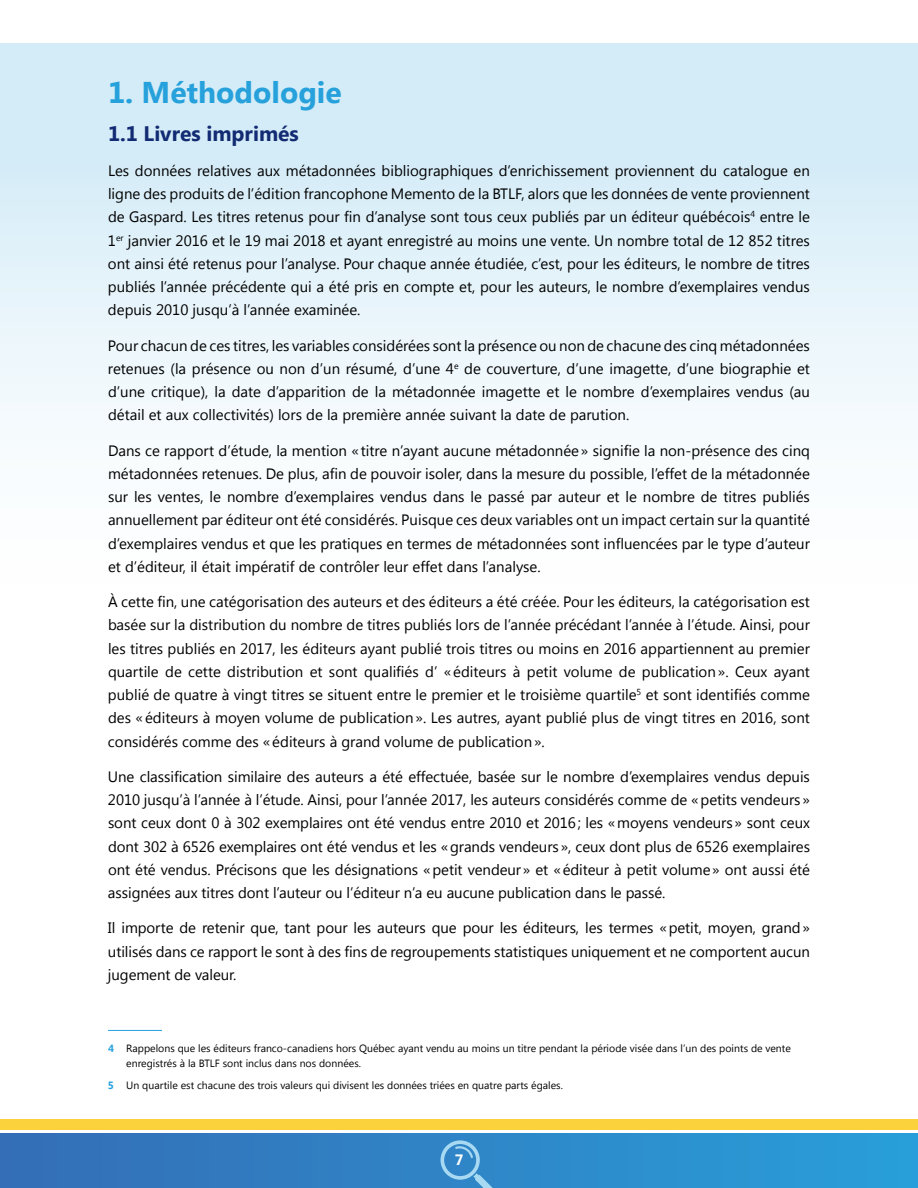
<style>
.page{position:relative;width:918px;height:1188px;background:#fff}
.page>*{position:absolute;margin:0;border:0;box-sizing:border-box;transform-origin:0 0}
.t1{font:700 30px "Segoe UI";color:#26a1db}
.t2{font:700 21px "Segoe UI";color:#122b73}
.t3{font:15px/23.2px "Segoe UI";color:#000;text-align:justify}
.t4{font:700 15px "Segoe UI";color:#fff}
.t5{font:10.5px/15px "Segoe UI";color:#000}
.s1{font-weight:700;color:#26a1db}
</style>
<div class="page">
<div style="left:0;top:43px;width:918px;height:631px;background:linear-gradient(to bottom,#cfeaf6,#fff)"></div>
<div style="left:0;top:1120px;width:918px;height:10px;background:#fbd23c"></div>
<div style="left:0;top:1133px;width:918px;height:55px;background:linear-gradient(to right,#356db5,#299fd9)"></div>
<svg style="left:441px;top:1140px;width:59px;height:48px;background:#4796cf"></svg>
<hr style="left:108px;top:1030px;width:54px;height:1px;background:#26a1db">
<h1 class="t1" style="left:108px;top:71px;width:235px">1. Méthodologie</h1>
<h2 class="t2" style="left:108px;top:118px;width:192px">1.1 Livres imprimés</h2>
<p class="t3" style="left:108px;top:158px;width:704px">Les données relatives aux métadonnées bibliographiques d’enrichissement proviennent du catalogue en ligne des produits de l’édition francophone Memento de la BTLF, alors que les données de vente proviennent de Gaspard. Les titres retenus pour fin d’analyse sont tous ceux publiés par un éditeur québécois<sup>4</sup> entre le 1<sup>er</sup> janvier 2016 et le 19 mai 2018 et ayant enregistré au moins une vente. Un nombre total de 12 852 titres ont ainsi été retenus pour l’analyse. Pour chaque année étudiée, c’est, pour les éditeurs, le nombre de titres publiés l’année précédente qui a été pris en compte et, pour les auteurs, le nombre d’exemplaires vendus depuis 2010 jusqu’à l’année examinée.</p>
<p class="t3" style="left:108px;top:333px;width:704px">Pour chacun de ces titres, les variables considérées sont la présence ou non de chacune des cinq métadonnées retenues (la présence ou non d’un résumé, d’une 4<sup>e</sup> de couverture, d’une imagette, d’une biographie et d’une critique), la date d’apparition de la métadonnée imagette et le nombre d’exemplaires vendus (au détail et aux collectivités) lors de la première année suivant la date de parution.</p>
<p class="t3" style="left:108px;top:438px;width:704px">Dans ce rapport d’étude, la mention «titre n’ayant aucune métadonnée» signifie la non-présence des cinq métadonnées retenues. De plus, afin de pouvoir isoler, dans la mesure du possible, l’effet de la métadonnée sur les ventes, le nombre d’exemplaires vendus dans le passé par auteur et le nombre de titres publiés annuellement par éditeur ont été considérés. Puisque ces deux variables ont un impact certain sur la quantité d’exemplaires vendus et que les pratiques en termes de métadonnées sont influencées par le type d’auteur et d’éditeur, il était impératif de contrôler leur effet dans l’analyse.</p>
<p class="t3" style="left:108px;top:589px;width:704px">À cette fin, une catégorisation des auteurs et des éditeurs a été créée. Pour les éditeurs, la catégorisation est basée sur la distribution du nombre de titres publiés lors de l’année précédant l’année à l’étude. Ainsi, pour les titres publiés en 2017, les éditeurs ayant publié trois titres ou moins en 2016 appartiennent au premier quartile de cette distribution et sont qualifiés d’ «éditeurs à petit volume de publication». Ceux ayant publié de quatre à vingt titres se situent entre le premier et le troisième quartile<sup>5</sup> et sont identifiés comme des «éditeurs à moyen volume de publication». Les autres, ayant publié plus de vingt titres en 2016, sont considérés comme des «éditeurs à grand volume de publication».</p>
<p class="t3" style="left:108px;top:764px;width:704px">Une classification similaire des auteurs a été effectuée, basée sur le nombre d’exemplaires vendus depuis 2010 jusqu’à l’année à l’étude. Ainsi, pour l’année 2017, les auteurs considérés comme de «petits vendeurs» sont ceux dont 0 à 302 exemplaires ont été vendus entre 2010 et 2016; les «moyens vendeurs» sont ceux dont 302 à 6526 exemplaires ont été vendus et les «grands vendeurs», ceux dont plus de 6526 exemplaires ont été vendus. Précisons que les désignations «petit vendeur» et «éditeur à petit volume» ont aussi été assignées aux titres dont l’auteur ou l’éditeur n’a eu aucune publication dans le passé.</p>
<p class="t3" style="left:108px;top:916px;width:704px">Il importe de retenir que, tant pour les auteurs que pour les éditeurs, les termes «petit, moyen, grand» utilisés dans ce rapport le sont à des fins de regroupements statistiques uniquement et ne comportent aucun jugement de valeur.</p>
<p class="t5" style="left:126px;top:1040px;width:666px;text-indent:-18px"><span class="s1">4</span> Rappelons que les éditeurs franco-canadiens hors Québec ayant vendu au moins un titre pendant la période visée dans l’un des points de vente enregistrés à la BTLF sont inclus dans nos données.</p>
<p class="t5" style="left:108px;top:1077px;width:457px"><span class="s1">5</span> Un quartile est chacune des trois valeurs qui divisent les données triées en quatre parts égales.</p>
<p class="t4" style="left:455px;top:1149px;width:10px">7</p>
</div>
